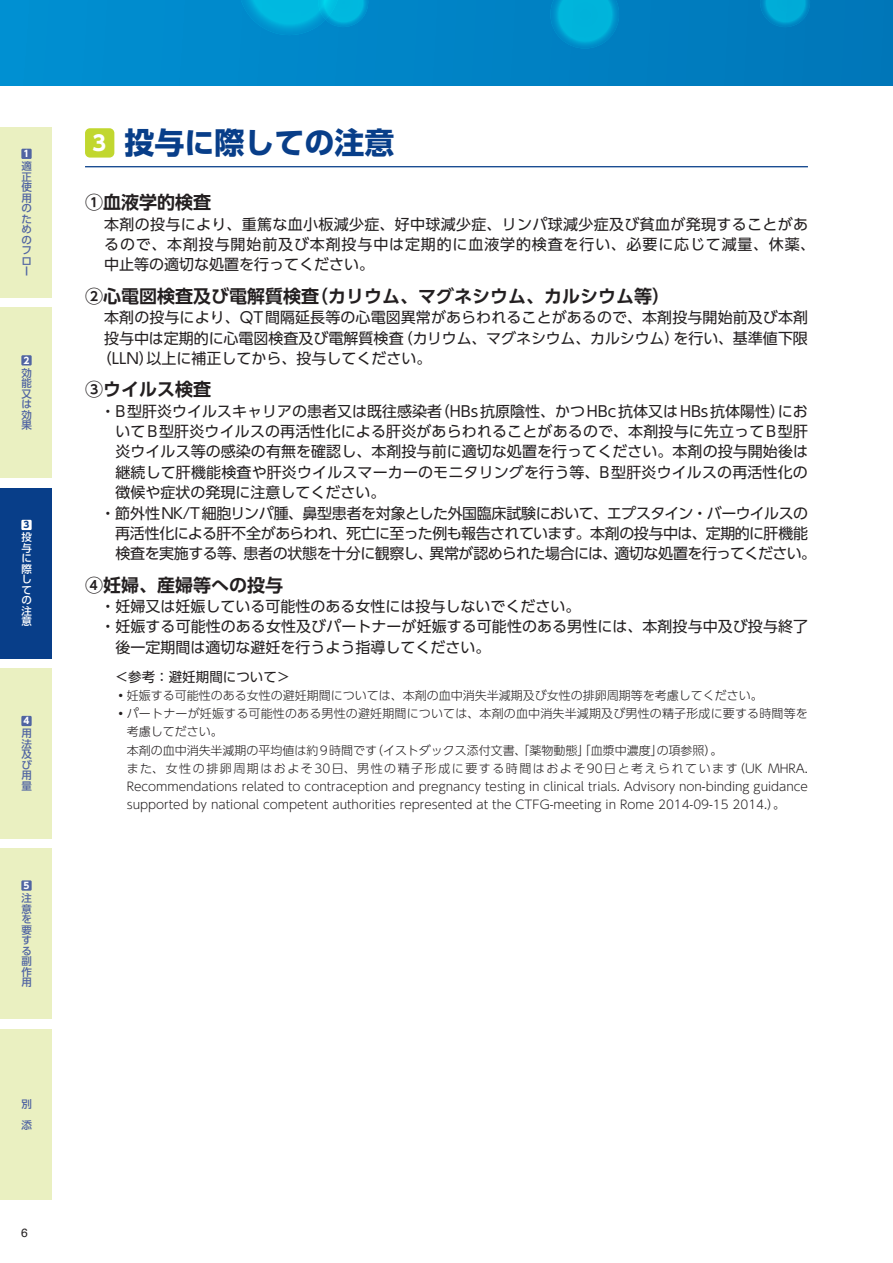
<style>
.page{position:relative;width:893px;height:1263px;background:#fff}
.page>*{position:absolute;margin:0;border:0;box-sizing:border-box;transform-origin:0 0}
.t1{font:700 30px "UD Shin Go Pr 6 N";color:#083e89}
.t2{font:700 18px "UD Shin Go Pr 6 N De";color:#231f20}
.t3{font:15px/20.4px "UD Shin Go Pr 6 N";letter-spacing:.005em;color:#231f20}
.t4{font:15px "UD Shin Go Pr 6 N";letter-spacing:-.03em;color:#231f20}
.t5{font:15px "UD Shin Go Pr 6 N";letter-spacing:-.035em;color:#231f20}
.t6{font:15px "UD Shin Go Pr 6 N";letter-spacing:-.04em;color:#231f20}
.t7{font:13.5px "UD Shin Go Pr 6 N";color:#231f20}
.t8{font:300 12px "UD Shin Go Pr 6 N";color:#231f20}
.t9{font:300 12px "UD Shin Go Pr 6 N";letter-spacing:.125em;color:#231f20}
.t10{font:12px "Helvetica";color:#231f20}
.t11{font:500 10.5px/10.5px "UD Shin Go Pr 6 N";color:#5064a2;text-align:justify}
.t12{font:500 10.5px/10.5px "UD Shin Go Pr 6 N";color:#fff;text-align:justify}
.t13{font:700 9px "UD Shin Go Pr 6 N";color:#fff}
.t14{font:700 9px "UD Shin Go Pr 6 N";color:#083e89}
.s1{font-size:20.7px;color:#fff}
</style>
<div class="page">
<div style="left:0;top:0;width:893px;height:85px;background:linear-gradient(to right,#0090d2,#0076b9)"></div>
<svg style="left:550px;top:0;width:69px;height:49px"></svg>
<svg style="left:760px;top:0;width:50px;height:27px"></svg>
<svg style="left:238px;top:0;width:130px;height:35px"></svg>
<hr style="left:85px;top:166px;width:723px;height:1px;background:#083e89">
<div style="left:85px;top:128px;width:29px;height:30px;background:#c1d72f;border-radius:5px"></div>
<div style="left:0;top:128px;width:51px;height:170px;background:#eaf0c1"></div>
<div style="left:21px;top:149px;width:11px;height:10px;background:#5064a2"></div>
<div style="left:0;top:308px;width:51px;height:170px;background:#eaf0c1"></div>
<div style="left:21px;top:355px;width:11px;height:10px;background:#5064a2"></div>
<div style="left:0;top:488px;width:51px;height:170px;background:#083e89"></div>
<div style="left:21px;top:520px;width:11px;height:10px;background:#fff"></div>
<div style="left:0;top:668px;width:51px;height:170px;background:#eaf0c1"></div>
<div style="left:21px;top:716px;width:11px;height:10px;background:#5064a2"></div>
<div style="left:0;top:849px;width:51px;height:170px;background:#eaf0c1"></div>
<div style="left:21px;top:880px;width:11px;height:11px;background:#5064a2"></div>
<div style="left:0;top:1029px;width:51px;height:170px;background:#eaf0c1"></div>
<p class="t13" style="left:24px;top:146px;width:7px">1</p>
<p class="t11" style="left:21px;top:161px;width:12px">適正使用のためのフロー</p>
<p class="t13" style="left:24px;top:353px;width:7px">2</p>
<p class="t11" style="left:21px;top:367px;width:12px">効能又は効果</p>
<p class="t14" style="left:24px;top:518px;width:7px">3</p>
<p class="t12" style="left:21px;top:532px;width:12px">投与に際しての注意</p>
<p class="t13" style="left:24px;top:714px;width:7px">4</p>
<p class="t11" style="left:21px;top:728px;width:12px">用法及び用量</p>
<p class="t13" style="left:24px;top:878px;width:7px">5</p>
<p class="t11" style="left:21px;top:892px;width:12px">注意を要する副作用</p>
<p class="t11" style="left:21px;top:1093px;width:12px;line-height:21px">別添</p>
<p class="t10" style="left:21px;top:1223px;width:8px">6</p>
<h1 class="t1" style="left:92px;top:118px;width:303px"><span class="s1">3</span> 投与に際しての注意</h1>
<p class="t2" style="left:85px;top:188px;width:127px">①血液学的検査</p>
<p class="t3" style="left:104px;top:213px;width:712px">本剤の投与により、重篤な血小板減少症、好中球減少症、リンパ球減少症及び貧血が発現することがあるので、本剤投与開始前及び本剤投与中は定期的に血液学的検査を行い、必要に応じて減量、休薬、中止等の適切な処置を行ってください。</p>
<p class="t2" style="left:85px;top:281px;width:586px">②心電図検査及び電解質検査（カリウム、マグネシウム、カルシウム等）</p>
<p class="t3" style="left:104px;top:307px;width:705px">本剤の投与により、QT間隔延長等の心電図異常があらわれることがあるので、本剤投与開始前及び本剤</p>
<p class="t3" style="left:104px;top:327px;width:705px">投与中は定期的に心電図検査及び電解質検査（カリウム、マグネシウム、カルシウム）を行い、基準値下限</p>
<p class="t3" style="left:97px;top:348px;width:336px">（LLN）以上に補正してから、投与してください。</p>
<p class="t2" style="left:85px;top:375px;width:127px">③ウイルス検査</p>
<p class="t3" style="left:100px;top:400px;width:709px">・B型肝炎ウイルスキャリアの患者又は既往感染者（HBs抗原陰性、かつHBc抗体又はHBs抗体陽性）にお</p>
<p class="t3" style="left:115px;top:421px;width:694px">いてB型肝炎ウイルスの再活性化による肝炎があらわれることがあるので、本剤投与に先立ってB型肝</p>
<p class="t3" style="left:115px;top:441px;width:694px">炎ウイルス等の感染の有無を確認し、本剤投与前に適切な処置を行ってください。本剤の投与開始後は</p>
<p class="t3" style="left:115px;top:461px;width:694px">継続して肝機能検査や肝炎ウイルスマーカーのモニタリングを行う等、B型肝炎ウイルスの再活性化の</p>
<p class="t3" style="left:115px;top:482px;width:271px">徴候や症状の発現に注意してください。</p>
<p class="t4" style="left:100px;top:501px;width:709px">・節外性NK/T細胞リンパ腫、鼻型患者を対象とした外国臨床試験において、エプスタイン・バーウイルスの</p>
<p class="t6" style="left:115px;top:521px;width:694px">再活性化による肝不全があらわれ、死亡に至った例も報告されています。本剤の投与中は、定期的に肝機能</p>
<p class="t5" style="left:115px;top:541px;width:702px">検査を実施する等、患者の状態を十分に観察し、異常が認められた場合には、適切な処置を行ってください。</p>
<p class="t2" style="left:85px;top:570px;width:199px">④妊婦、産婦等への投与</p>
<p class="t3" style="left:100px;top:596px;width:481px">・妊婦又は妊娠している可能性のある女性には投与しないでください。</p>
<p class="t3" style="left:100px;top:616px;width:709px">・妊娠する可能性のある女性及びパートナーが妊娠する可能性のある男性には、本剤投与中及び投与終了</p>
<p class="t3" style="left:115px;top:636px;width:376px">後一定期間は適切な避妊を行うよう指導してください。</p>
<p class="t7" style="left:115px;top:665px;width:177px">＜参考：避妊期間について＞</p>
<p class="t8" style="left:115px;top:686px;width:650px">•妊娠する可能性のある女性の避妊期間については、本剤の血中消失半減期及び女性の排卵周期等を考慮してください。</p>
<p class="t8" style="left:115px;top:704px;width:695px">•パートナーが妊娠する可能性のある男性の避妊期間については、本剤の血中消失半減期及び男性の精子形成に要する時間等を</p>
<p class="t8" style="left:127px;top:722px;width:98px">考慮してださい。</p>
<p class="t8" style="left:115px;top:740px;width:609px">　本剤の血中消失半減期の平均値は約9時間です（イストダックス添付文書、「薬物動態」「血漿中濃度」の項参照）。</p>
<p class="t9" style="left:127px;top:759px;width:683px">また、女性の排卵周期はおよそ30日、男性の精子形成に要する時間はおよそ90日と考えられています（UK MHRA.</p>
<p class="t8" style="left:127px;top:777px;width:683px">Recommendations related to contraception and pregnancy testing in clinical trials. Advisory non-binding guidance</p>
<p class="t8" style="left:127px;top:795px;width:660px">supported by national competent authorities represented at the CTFG-meeting in Rome 2014-09-15 2014.）。</p>
</div>
